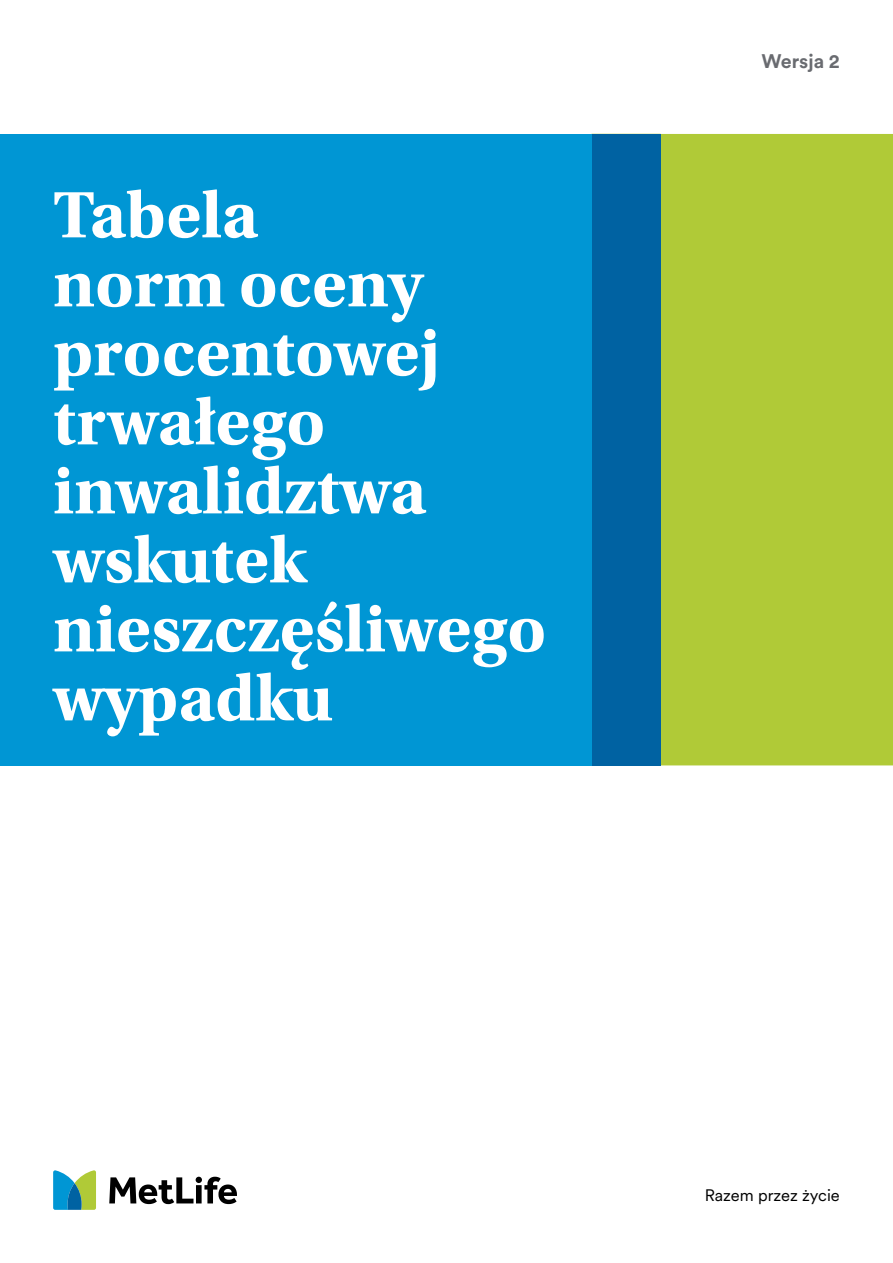
<style>
.page{position:relative;width:893px;height:1263px;background:#fff}
.page>*{position:absolute;margin:0;border:0;box-sizing:border-box;transform-origin:0 0}
.t1{font:700 69px/69px "Utopia Std";color:#fff}
.t2{font:700 19.5px "Met Life Circular";color:#696b70}
.t3{font:16.5px "Met Life Circular";color:#000}
</style>
<div class="page">
<div style="left:0;top:134px;width:660px;height:631px;background:#0096d4"></div>
<div style="left:660px;top:134px;width:233px;height:631px;background:#b0ca37"></div>
<div style="left:592px;top:134px;width:68px;height:631px;background:#0062a2"></div>
<svg style="left:109px;top:1177px;width:128px;height:27px"></svg>
<svg style="left:53px;top:1170px;width:43px;height:40px;background:#5fad9a"></svg>
<p class="t1" style="left:53px;top:181px;width:494px">Tabela<br>norm oceny procentowej trwałego inwalidztwa wskutek nieszczęśliwego wypadku</p>
<p class="t2" style="left:761px;top:48px;width:80px">Wersja 2</p>
<p class="t3" style="left:705px;top:1184px;width:137px">Razem przez życie</p>
</div>
